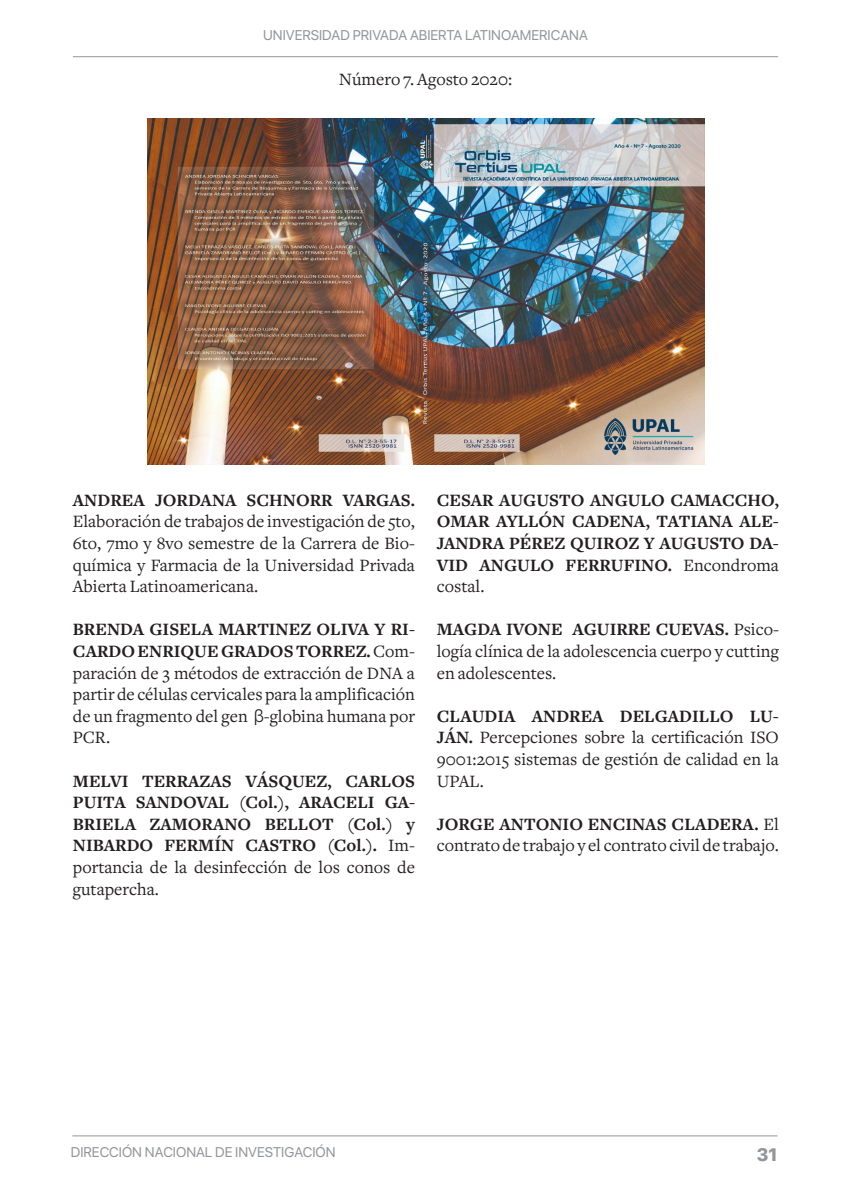
<style>
.page{position:relative;width:851px;height:1191px;background:#fff}
.page>*{position:absolute;margin:0;border:0;box-sizing:border-box;transform-origin:0 0}
.Cuerpo{font:18px/21.6px "Freight Text";color:#231f20;text-align:justify}
.Cuerpo-2{font:700 18px/21.6px "Freight Text";color:#231f20;text-align:justify}
.t1{font:800 18px "SF Pro Display";color:#939598}
.t2{font:14px "SF Pro Display";color:#939598}
.s1{font-weight:700}
.s2{font-family:"SF Pro Display";font-weight:300}
.s3{font-weight:400}
</style>
<div class="page">
<hr style="left:73px;top:56px;width:705px;height:1px;background:#939598">
<hr style="left:72px;top:1135px;width:705px;height:1px;background:#939598">
<img style="left:148px;top:118px;width:556px;height:347px">
<p class="t2" style="left:263px;top:24px;width:326px">UNIVERSIDAD PRIVADA ABIERTA LATINOAMERICANA</p>
<p class="Cuerpo" style="left:339px;top:68px;width:175px">Número 7. Agosto 2020:</p>
<p class="Cuerpo" style="left:73px;top:489px;width:343px"><span class="s1">ANDREA JORDANA SCHNORR VARGAS.<br></span>Elaboración de trabajos de investigación de 5to, 6to, 7mo y 8vo semestre de la Carrera de Bio&shy;química y Farmacia de la Universidad Privada Abierta Latinoamericana.</p>
<p class="Cuerpo" style="left:73px;top:619px;width:343px"><span class="s1">BRENDA GISELA MARTINEZ OLIVA Y RI-CARDO ENRIQUE GRADOS TORREZ.</span> Com&shy;paración de 3 métodos de extracción de DNA a partir de células cervicales para la amplificación de un fragmento del gen <span class="s2">β</span>-globina humana por PCR.</p>
<p class="Cuerpo-2" style="left:73px;top:770px;width:343px">MELVI TERRAZAS VÁSQUEZ, CARLOS PUITA SANDOVAL (Col.), ARACELI GA-BRIELA ZAMORANO BELLOT (Col.) y NIBARDO FERMÍN CASTRO (Col.). <span class="s3">Im&shy;portancia de la desinfección de los conos de gutapercha.</span></p>
<p class="Cuerpo-2" style="left:437px;top:489px;width:343px">CESAR AUGUSTO ANGULO CAMACCHO, OMAR AYLLÓN CADENA, TATIANA ALE-JANDRA PÉREZ QUIROZ Y AUGUSTO DA-VID ANGULO FERRUFINO. <span class="s3">Encondroma costal.</span></p>
<p class="Cuerpo" style="left:437px;top:619px;width:343px"><span class="s1">MAGDA IVONE AGUIRRE CUEVAS.</span> Psico&shy;logía clínica de la adolescencia cuerpo y cutting en adolescentes.</p>
<p class="Cuerpo" style="left:437px;top:705px;width:343px"><span class="s1">CLAUDIA ANDREA DELGADILLO LU-JÁN.</span> Percepciones sobre la certificación ISO 9001:2015 sistemas de gestión de calidad en la UPAL.</p>
<p class="Cuerpo" style="left:437px;top:813px;width:343px"><span class="s1">JORGE ANTONIO ENCINAS CLADERA.</span> El contrato de trabajo y el contrato civil de trabajo.</p>
<p class="t2" style="left:71px;top:1141px;width:266px">DIRECCIÓN NACIONAL DE INVESTIGACIÓN</p>
<p class="t1" style="left:756px;top:1144px;width:22px">31</p>
</div>
